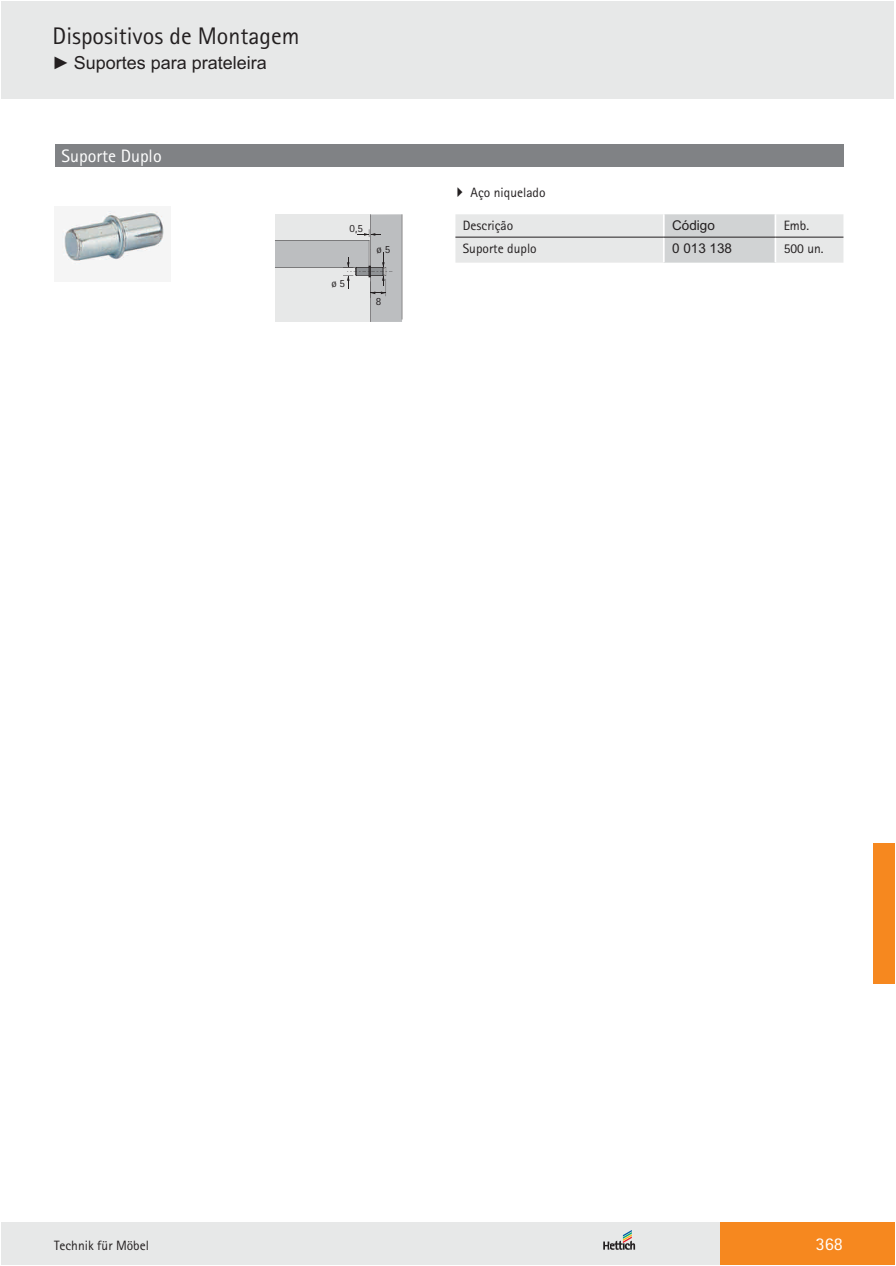
<style>
.page{position:relative;width:896px;height:1266px;background:#fff}
.page>*{position:absolute;margin:0;border:0;box-sizing:border-box;transform-origin:0 0}
.t1{font:24px "Agfa Rotis Sans Serif";color:#231f20}
.t2{font:18px "Arial";color:#231f20}
.t3{font:18px "Agfa Rotis Sans Serif";color:#fff}
.t4{font:13.5px "Agfa Rotis Sans Serif";color:#231f20}
.t5{font:13.5px "Arial";color:#231f20}
.t6{font:10.95px "Agfa Rotis Sans Serif";color:#231f20}
</style>
<div class="page">
<div style="left:2px;top:2px;width:892px;height:97px;background:#e7e8e8"></div>
<div style="left:2px;top:1222px;width:718px;height:42px;background:#e7e8e8"></div>
<div style="left:720px;top:1222px;width:174px;height:42px;background:#f6881f"></div>
<svg style="left:603px;top:1230px;width:32px;height:20px"></svg>
<div style="left:55px;top:144px;width:788px;height:23px;background:#808285"></div>
<svg style="left:455px;top:214px;width:388px;height:49px;background:#e0e1e1"></svg>
<hr style="left:455px;top:237px;width:209px;height:1px;background:#231f20">
<hr style="left:664px;top:237px;width:111px;height:1px;background:#231f20">
<hr style="left:775px;top:237px;width:68px;height:1px;background:#231f20">
<img style="left:62px;top:211px;width:102px;height:54px">
<svg style="left:275px;top:214px;width:128px;height:108px;background:#ced0d1"></svg>
<div style="left:873px;top:843px;width:21px;height:141px;background:#f6881f"></div>
<h1 class="t1" style="left:53px;top:27px;width:248px">Dispositivos de Montagem</h1>
<h2 class="t2" style="left:52px;top:56px;width:216px">► Suportes para prateleira</h2>
<h2 class="t3" style="left:61px;top:149px;width:102px">Suporte Duplo</h2>
<p class="t6" style="left:350px;top:225px;width:15px">0,5</p>
<p class="t6" style="left:331px;top:279px;width:15px">ø 5</p>
<p class="t6" style="left:377px;top:246px;width:15px">ø 5</p>
<p class="t6" style="left:376px;top:297px;width:7px">8</p>
<p class="t4" style="left:471px;top:188px;width:76px">Aço niquelado</p>
<p class="t4" style="left:463px;top:221px;width:52px">Descrição</p>
<p class="t5" style="left:672px;top:220px;width:44px">Código</p>
<p class="t4" style="left:784px;top:221px;width:27px">Emb.</p>
<p class="t4" style="left:463px;top:244px;width:75px">Suporte duplo</p>
<p class="t5" style="left:672px;top:243px;width:62px">0 013 138</p>
<p class="t4" style="left:784px;top:244px;width:42px">500 un.</p>
<p class="t4" style="left:54px;top:1240px;width:96px">Technik für Möbel</p>
<h2 class="t3" style="left:816px;top:1237px;width:28px">368</h2>
</div>
